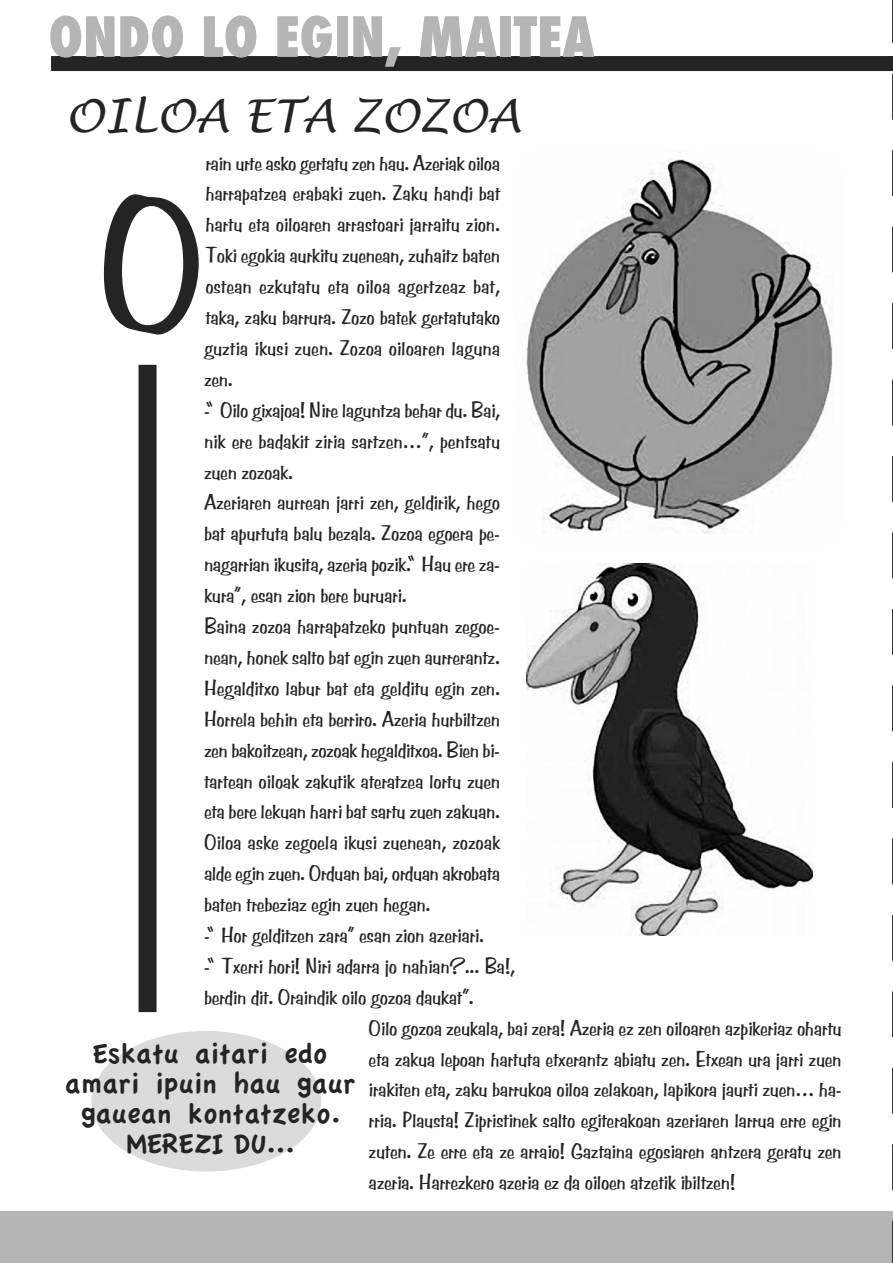
<style>
.page{position:relative;width:893px;height:1263px;background:#fff}
.page>*{position:absolute;margin:0;border:0;box-sizing:border-box;transform-origin:0 0}
.t1{font:184.35px "Benguiat Frisky";color:#242424}
.t2{font:800 condensed 54px "Futura";color:#b5b5b5}
.t3{font:italic 45px "Lucida Handwriting";color:#242424}
.t4{font:30px/30px "Apple Casual";color:#242424;text-align:center}
.t5{font:21.45px/30.9px "Benguiat Frisky";letter-spacing:-.02em;color:#242424;text-align:justify}
</style>
<div class="page">
<div style="left:51px;top:56px;width:842px;height:15px;background:#242424"></div>
<img style="left:515px;top:150px;width:328px;height:397px;border-radius:27px">
<img style="left:527px;top:564px;width:286px;height:371px">
<div style="left:91px;top:1031px;width:230px;height:140px;background:#dbdbdb;border-radius:50%"></div>
<div style="left:139px;top:365px;width:18px;height:647px;background:#242424"></div>
<div style="left:0;top:1211px;width:893px;height:52px;background:#b5b5b5"></div>
<svg style="left:892px;top:73px;width:1px;height:1148px"></svg>
<hr style="left:892px;top:0;width:1px;height:43px;background:#242424">
<hr style="left:892px;top:1221px;width:1px;height:42px;background:#242424">
<h2 class="t2" style="left:48px;top:14px;width:548px">ONDO LO EGIN, MAITEA</h2>
<h3 class="t3" style="left:65px;top:90px;width:458px">OILOA ETA ZOZOA</h3>
<p class="t5" style="left:204px;top:149px;width:298px">rain urte asko gertatu zen hau. Azeriak oiloa harrapatzea erabaki zuen. Zaku handi bat hartu eta oiloaren arrastoari jarraitu zion.<br>Toki egokia aurkitu zuenean, zuhaitz baten ostean ezkutatu eta oiloa agertzeaz bat, taka, zaku barrura. Zozo batek gertatutako guztia ikusi zuen. Zozoa oiloaren laguna zen.</p>
<p class="t5" style="left:204px;top:397px;width:298px;text-align:left">- “Oilo gixajoa! Nire laguntza behar du. Bai, nik ere badakit ziria sartzen…”, pentsatu zuen zozoak.<br>Azeriaren aurrean jarri zen, geldirik, hego bat apurtuta balu bezala. Zozoa egoera pe&shy;nagarrian ikusita, azeria pozik. “Hau ere za&shy;kura”, esan zion bere buruari.<br>Baina zozoa harrapatzeko puntuan zegoe&shy;nean, honek salto bat egin zuen aurrerantz.<br>Hegalditxo labur bat eta gelditu egin zen.<br>Horrela behin eta berriro. Azeria hurbiltzen zen bakoitzean, zozoak hegalditxoa. Bien bi&shy;tartean oiloak zakutik ateratzea lortu zuen eta bere lekuan harri bat sartu zuen zakuan.<br>Oiloa aske zegoela ikusi zuenean, zozoak alde egin zuen. Orduan bai, orduan akrobata baten trebeziaz egin zuen hegan.</p>
<p class="t5" style="left:204px;top:922px;width:282px">- “Hor gelditzen zara” esan zion azeriari.</p>
<p class="t5" style="left:204px;top:953px;width:313px">- “Txerri hori! Niri adarra jo nahian?... Ba!,</p>
<p class="t5" style="left:204px;top:984px;width:272px">berdin dit. Oraindik oilo gozoa daukat”.</p>
<p class="t5" style="left:369px;top:1014px;width:475px">Oilo gozoa zeukala, bai zera! Azeria ez zen oiloaren azpikeriaz ohartu</p>
<p class="t5" style="left:369px;top:1045px;width:475px">eta zakua lepoan hartuta etxerantz abiatu zen. Etxean ura jarri zuen</p>
<p class="t5" style="left:369px;top:1076px;width:474px">irakiten eta, zaku barrukoa oiloa zelakoan, lapikora jaurti zuen… ha-</p>
<p class="t5" style="left:369px;top:1107px;width:475px">rria. Plausta! Zipristinek salto egiterakoan azeriaren larrua erre egin</p>
<p class="t5" style="left:369px;top:1138px;width:474px">zuten. Ze erre eta ze arraio! Gaztaina egosiaren antzera geratu zen</p>
<p class="t5" style="left:369px;top:1169px;width:368px">azeria. Harrezkero azeria ez da oiloen atzetik ibiltzen!</p>
<h1 class="t1" style="left:98px;top:206px;width:110px">O</h1>
<h3 class="t4" style="left:65px;top:1040px;width:292px">Eskatu aitari edo amari ipuin hau gaur gauean kontatzeko.<br>MEREZI DU...</h3>
</div>
